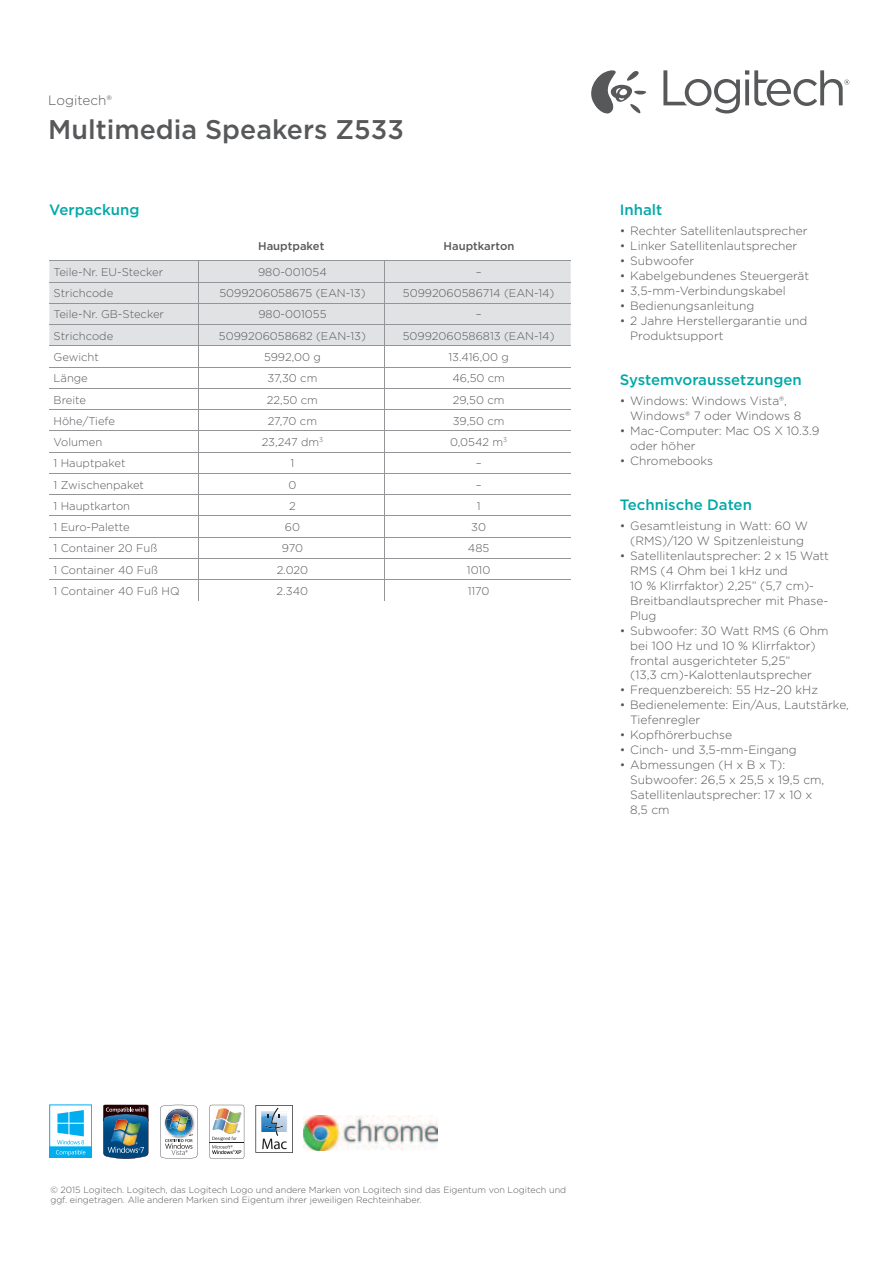
<style>
.page{position:relative;width:893px;height:1263px;background:#fff}
.page>*{position:absolute;margin:0;border:0;box-sizing:border-box;transform-origin:0 0}
.t1{font:500 27px "Gotham";color:#57585a}
.t2{font:500 15px "Gotham";color:#00a9a7}
.t3{font:300 13.5px "Gotham";color:#57585a}
.t4{font:300 12px/15px "Gotham";color:#57585a}
.t5{font:300 11.25px "Gotham";color:#57585a}
.t6{font:500 11.25px "Gotham";color:#57585a}
.t7{font:300 9px/10.1px "Gotham";color:#57585a}
</style>
<div class="page">
<svg style="left:663px;top:70px;width:186px;height:43px"></svg>
<svg style="left:591px;top:70px;width:55px;height:44px"></svg>
<svg style="left:210px;top:1105px;width:34px;height:54px"></svg>
<svg style="left:160px;top:1104px;width:37px;height:55px"></svg>
<svg style="left:103px;top:1104px;width:46px;height:55px;background:#357"></svg>
<div style="left:50px;top:1147px;width:42px;height:10px;background:#00aeef"></div>
<svg style="left:56px;top:1150px;width:29px;height:6px"></svg>
<svg style="left:57px;top:1110px;width:27px;height:34px"></svg>
<svg style="left:255px;top:1105px;width:38px;height:48px"></svg>
<img style="left:304px;top:1115px;width:133px;height:35px">
<hr style="left:49px;top:260px;width:149px;height:1px;background:#939598">
<hr style="left:198px;top:260px;width:187px;height:1px;background:#939598">
<hr style="left:385px;top:260px;width:186px;height:1px;background:#939598">
<svg style="left:49px;top:261px;width:522px;height:340px"></svg>
<img style="left:111px;top:1121px;width:30px;height:25px">
<p class="t3" style="left:48px;top:92px;width:65px">Logitech®</p>
<h1 class="t1" style="left:48px;top:112px;width:357px">Multimedia Speakers Z533</h1>
<p class="t2" style="left:49px;top:200px;width:92px">Verpackung</p>
<p class="t2" style="left:620px;top:200px;width:44px">Inhalt</p>
<p class="t4" style="left:620px;top:223px;width:189px">• Rechter Satellitenlautsprecher</p>
<p class="t4" style="left:620px;top:238px;width:179px">• Linker Satellitenlautsprecher</p>
<p class="t4" style="left:620px;top:253px;width:76px">• Subwoofer</p>
<p class="t4" style="left:620px;top:268px;width:191px">• Kabelgebundenes Steuergerät</p>
<p class="t4" style="left:620px;top:283px;width:168px">• 3,5-mm-Verbindungskabel</p>
<p class="t4" style="left:620px;top:298px;width:136px">• Bedienungsanleitung</p>
<p class="t4" style="left:630px;top:313px;width:179px;text-indent:-10px">• 2 Jahre Herstellergarantie und<br>Produktsupport</p>
<p class="t2" style="left:620px;top:370px;width:184px">Systemvoraussetzungen</p>
<p class="t4" style="left:630px;top:393px;width:173px;text-indent:-10px">• Windows: Windows Vista®,<br>Windows® 7 oder Windows 8</p>
<p class="t4" style="left:630px;top:423px;width:191px;text-indent:-10px">• Mac-Computer: Mac OS X 10.3.9 oder höher</p>
<p class="t4" style="left:620px;top:453px;width:95px">• Chromebooks</p>
<p class="t2" style="left:620px;top:495px;width:134px">Technische Daten</p>
<p class="t4" style="left:620px;top:518px;width:190px;text-align:center">• Gesamtleistung in Watt: 60 W (RMS)/120 W Spitzenleistung</p>
<p class="t4" style="left:630px;top:548px;width:200px;text-indent:-10px">• Satellitenlautsprecher: 2 x 15 Watt<br>RMS (4 Ohm bei 1 kHz und<br>10 % Klirrfaktor) 2,25” (5,7 cm)-<br>Breitbandlautsprecher mit Phase-<br>Plug</p>
<p class="t4" style="left:630px;top:622px;width:200px;text-indent:-10px">• Subwoofer: 30 Watt RMS (6 Ohm bei 100 Hz und 10 % Klirrfaktor) frontal ausgerichteter 5,25”<br>(13,3 cm)-Kalottenlautsprecher</p>
<p class="t4" style="left:620px;top:682px;width:200px">• Frequenzbereich: 55 Hz–20 kHz</p>
<p class="t4" style="left:630px;top:697px;width:220px;text-indent:-10px">• Bedienelemente: Ein/Aus, Lautstärke,<br>Tiefenregler</p>
<p class="t4" style="left:620px;top:727px;width:114px">• Kopfhörerbuchse</p>
<p class="t4" style="left:620px;top:742px;width:179px">• Cinch- und 3,5-mm-Eingang</p>
<p class="t4" style="left:630px;top:757px;width:196px;text-indent:-10px">• Abmessungen (H x B x T):<br>Subwoofer: 26,5 x 25,5 x 19,5 cm,<br>Satellitenlautsprecher: 17 x 10 x<br>8,5 cm</p>
<p class="t6" style="left:258px;top:239px;width:68px">Hauptpaket</p>
<p class="t6" style="left:444px;top:239px;width:72px">Hauptkarton</p>
<p class="t5" style="left:54px;top:265px;width:111px">Teile-Nr. EU-Stecker</p>
<p class="t5" style="left:258px;top:265px;width:70px">980-001054</p>
<p class="t5" style="left:476px;top:265px;width:7px">–</p>
<p class="t5" style="left:54px;top:286px;width:61px">Strichcode</p>
<p class="t5" style="left:219px;top:286px;width:148px">5099206058675 (EAN-13)</p>
<p class="t5" style="left:403px;top:286px;width:153px">50992060586714 (EAN-14)</p>
<p class="t5" style="left:54px;top:307px;width:112px">Teile-Nr. GB-Stecker</p>
<p class="t5" style="left:258px;top:307px;width:70px">980-001055</p>
<p class="t5" style="left:476px;top:307px;width:7px">–</p>
<p class="t5" style="left:54px;top:329px;width:61px">Strichcode</p>
<p class="t5" style="left:219px;top:329px;width:149px">5099206058682 (EAN-13)</p>
<p class="t5" style="left:403px;top:329px;width:153px">50992060586813 (EAN-14)</p>
<p class="t5" style="left:54px;top:350px;width:47px">Gewicht</p>
<p class="t5" style="left:264px;top:350px;width:58px">5992,00 g</p>
<p class="t5" style="left:448px;top:350px;width:62px">13.416,00 g</p>
<p class="t5" style="left:54px;top:371px;width:36px">Länge</p>
<p class="t5" style="left:267px;top:371px;width:51px">37,30 cm</p>
<p class="t5" style="left:452px;top:371px;width:54px">46,50 cm</p>
<p class="t5" style="left:54px;top:392px;width:34px">Breite</p>
<p class="t5" style="left:267px;top:392px;width:53px">22,50 cm</p>
<p class="t5" style="left:453px;top:392px;width:53px">29,50 cm</p>
<p class="t5" style="left:54px;top:414px;width:63px">Höhe/Tiefe</p>
<p class="t5" style="left:268px;top:414px;width:51px">27,70 cm</p>
<p class="t5" style="left:453px;top:414px;width:53px">39,50 cm</p>
<p class="t5" style="left:54px;top:435px;width:50px">Volumen</p>
<p class="t5" style="left:262px;top:435px;width:63px">23,247 dm<sup>3</sup></p>
<p class="t5" style="left:450px;top:435px;width:59px">0,0542 m<sup>3</sup></p>
<p class="t5" style="left:54px;top:456px;width:73px">1 Hauptpaket</p>
<p class="t5" style="left:291px;top:456px;width:5px">1</p>
<p class="t5" style="left:476px;top:456px;width:7px">–</p>
<p class="t5" style="left:54px;top:477px;width:92px">1 Zwischenpaket</p>
<p class="t5" style="left:288px;top:477px;width:9px">0</p>
<p class="t5" style="left:476px;top:477px;width:7px">–</p>
<p class="t5" style="left:54px;top:499px;width:78px">1 Hauptkarton</p>
<p class="t5" style="left:289px;top:499px;width:8px">2</p>
<p class="t5" style="left:477px;top:499px;width:5px">1</p>
<p class="t5" style="left:54px;top:520px;width:78px">1 Euro-Palette</p>
<p class="t5" style="left:285px;top:520px;width:17px">60</p>
<p class="t5" style="left:471px;top:520px;width:16px">30</p>
<p class="t5" style="left:54px;top:541px;width:105px">1 Container 20 Fuß</p>
<p class="t5" style="left:282px;top:541px;width:23px">970</p>
<p class="t5" style="left:468px;top:541px;width:23px">485</p>
<p class="t5" style="left:54px;top:562px;width:106px">1 Container 40 Fuß</p>
<p class="t5" style="left:277px;top:562px;width:33px">2.020</p>
<p class="t5" style="left:467px;top:562px;width:25px">1010</p>
<p class="t5" style="left:54px;top:584px;width:128px">1 Container 40 Fuß HQ</p>
<p class="t5" style="left:277px;top:584px;width:33px">2.340</p>
<p class="t5" style="left:468px;top:584px;width:23px">1170</p>
<p class="t7" style="left:50px;top:1185px;width:517px">© 2015 Logitech. Logitech, das Logitech Logo und andere Marken von Logitech sind das Eigentum von Logitech und ggf. eingetragen. Alle anderen Marken sind Eigentum ihrer jeweiligen Rechteinhaber.</p>
</div>
